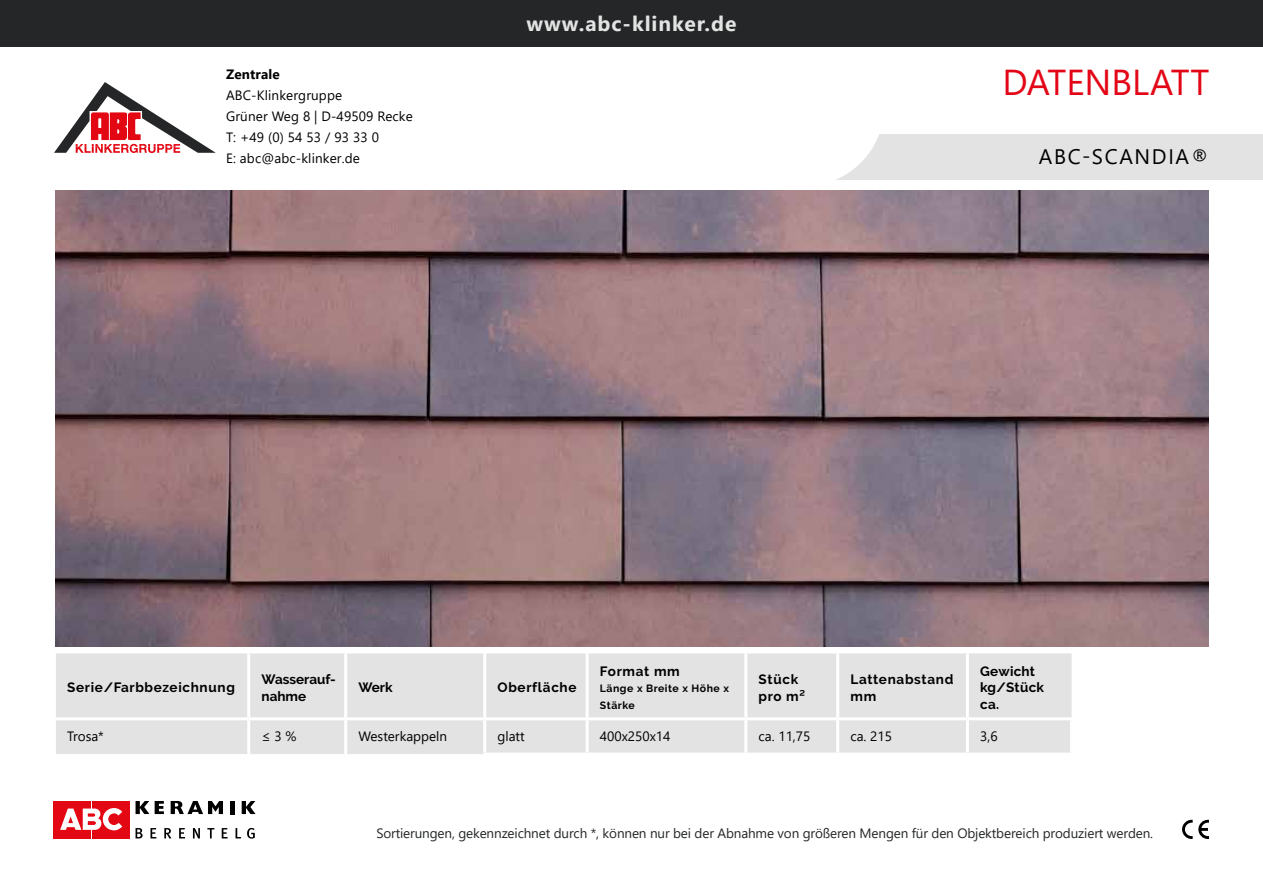
<style>
.page{position:relative;width:1263px;height:893px;background:#fff}
.page>*{position:absolute;margin:0;border:0;box-sizing:border-box;transform-origin:0 0}
.t1{font:36px "Segoe UI";color:#e30617}
.t2{font:700 21px "Segoe UI";letter-spacing:.045em;color:#e3e3e3}
.t3{font:21px "Segoe UI";letter-spacing:.08em;color:#000}
.t4{font:13.5px/21px "Segoe UI";letter-spacing:.01em;color:#000}
.t5{font:13.5px "Segoe UI";letter-spacing:-.01em;color:#242627}
.t6{font:700 13.5px/16.5px "Raleway";letter-spacing:.05em;color:#000}
.t7{font:700 13.5px/16.5px "Raleway";letter-spacing:.02em;color:#000}
.t8{font:700 13.5px/16.5px "Raleway";color:#000}
.t9{font:700 13.5px "Segoe UI";letter-spacing:.01em;color:#000}
.t10{font:700 10.5px/16.5px "Raleway";letter-spacing:.05em;color:#000}
</style>
<div class="page">
<div style="left:56px;top:653px;width:1015px;height:101px;background:#e3e3e3"></div>
<hr style="left:247px;top:653px;width:3px;height:64px;background:#fff">
<hr style="left:344px;top:653px;width:3px;height:64px;background:#fff">
<hr style="left:483px;top:653px;width:3px;height:64px;background:#fff">
<hr style="left:586px;top:653px;width:3px;height:64px;background:#fff">
<hr style="left:744px;top:653px;width:3px;height:64px;background:#fff">
<hr style="left:836px;top:653px;width:3px;height:64px;background:#fff">
<hr style="left:966px;top:653px;width:3px;height:64px;background:#fff">
<hr style="left:53px;top:717px;width:196px;height:3px;background:#fff">
<hr style="left:249px;top:717px;width:97px;height:3px;background:#fff">
<hr style="left:247px;top:720px;width:3px;height:34px;background:#fff">
<hr style="left:346px;top:717px;width:139px;height:3px;background:#fff">
<hr style="left:344px;top:720px;width:3px;height:34px;background:#fff">
<hr style="left:485px;top:717px;width:102px;height:3px;background:#fff">
<hr style="left:483px;top:720px;width:3px;height:33px;background:#fff">
<hr style="left:587px;top:717px;width:159px;height:3px;background:#fff">
<hr style="left:586px;top:720px;width:3px;height:33px;background:#fff">
<hr style="left:746px;top:717px;width:92px;height:3px;background:#fff">
<hr style="left:744px;top:720px;width:3px;height:33px;background:#fff">
<hr style="left:838px;top:717px;width:129px;height:3px;background:#fff">
<hr style="left:836px;top:720px;width:3px;height:33px;background:#fff">
<hr style="left:967px;top:717px;width:106px;height:3px;background:#fff">
<hr style="left:966px;top:720px;width:3px;height:33px;background:#fff">
<hr style="left:1070px;top:720px;width:3px;height:33px;background:#fff">
<hr style="left:483px;top:753px;width:104px;height:3px;background:#fff">
<hr style="left:587px;top:753px;width:159px;height:3px;background:#fff">
<hr style="left:746px;top:753px;width:92px;height:3px;background:#fff">
<hr style="left:838px;top:753px;width:129px;height:3px;background:#fff">
<hr style="left:967px;top:753px;width:106px;height:3px;background:#fff">
<div style="left:53px;top:801px;width:37px;height:37px;background:#e30613"></div>
<svg style="left:136px;top:828px;width:7px;height:10px"></svg>
<svg style="left:150px;top:828px;width:6px;height:10px"></svg>
<svg style="left:164px;top:828px;width:7px;height:10px"></svg>
<svg style="left:179px;top:828px;width:6px;height:10px"></svg>
<svg style="left:193px;top:828px;width:7px;height:10px"></svg>
<svg style="left:207px;top:828px;width:7px;height:10px"></svg>
<svg style="left:222px;top:828px;width:6px;height:10px"></svg>
<svg style="left:236px;top:828px;width:5px;height:10px"></svg>
<svg style="left:247px;top:828px;width:8px;height:11px"></svg>
<div style="left:92px;top:801px;width:38px;height:37px;background:#e30613"></div>
<svg style="left:136px;top:801px;width:13px;height:13px"></svg>
<svg style="left:155px;top:801px;width:9px;height:13px"></svg>
<svg style="left:171px;top:801px;width:52px;height:13px"></svg>
<hr style="left:230px;top:801px;width:4px;height:13px;background:#000">
<svg style="left:242px;top:801px;width:14px;height:13px"></svg>
<svg style="left:60px;top:808px;width:62px;height:22px"></svg>
<svg style="left:1182px;top:820px;width:27px;height:19px"></svg>
<div style="left:804px;top:135px;width:459px;height:45px;background:#e3e3e3"></div>
<svg style="left:804px;top:134px;width:89px;height:46px"></svg>
<svg style="left:54px;top:82px;width:162px;height:71px"></svg>
<div style="left:0;top:0;width:1263px;height:47px;background:#242627"></div>
<img style="left:55px;top:190px;width:1154px;height:456px">
<p class="t9" style="left:226px;top:61px;width:55px">Zentrale</p>
<p class="t4" style="left:226px;top:83px;width:188px">ABC-Klinkergruppe<br>Grüner Weg 8 | D-49509 Recke<br>T: +49 (0) 54 53 / 93 33 0<br>E: abc@abc-klinker.de</p>
<h2 class="t2" style="left:526px;top:3px;width:211px">www.abc-klinker.de</h2>
<h1 class="t1" style="left:1002px;top:48px;width:208px">DATENBLATT</h1>
<h2 class="t3" style="left:1039px;top:137px;width:172px">ABC-SCANDIA®</h2>
<p class="t6" style="left:67px;top:679px;width:169px">Serie/Farbbezeichnung</p>
<p class="t8" style="left:261px;top:671px;width:76px">Wasserauf&shy;nahme</p>
<p class="t6" style="left:358px;top:679px;width:36px">Werk</p>
<p class="t6" style="left:497px;top:679px;width:81px">Oberfläche</p>
<p class="t6" style="left:600px;top:663px;width:81px">Format mm</p>
<p class="t10" style="left:600px;top:681px;width:131px">Länge x Breite x Höhe x<br>Stärke</p>
<p class="t6" style="left:759px;top:671px;width:48px">Stück pro m²</p>
<p class="t6" style="left:850px;top:671px;width:104px">Lattenabstand mm</p>
<p class="t7" style="left:980px;top:663px;width:65px">Gewicht kg/Stück ca.</p>
<p class="t4" style="left:67px;top:725px;width:38px">Trosa*</p>
<p class="t4" style="left:261px;top:725px;width:36px">≤ 3 %</p>
<p class="t4" style="left:358px;top:725px;width:90px">Westerkappeln</p>
<p class="t4" style="left:497px;top:725px;width:29px">glatt</p>
<p class="t4" style="left:600px;top:725px;width:72px">400x250x14</p>
<p class="t4" style="left:759px;top:725px;width:53px">ca. 11,75</p>
<p class="t4" style="left:850px;top:725px;width:43px">ca. 215</p>
<p class="t4" style="left:980px;top:725px;width:19px">3,6</p>
<p class="t5" style="left:376px;top:820px;width:778px">Sortierungen, gekennzeichnet durch *, können nur bei der Abnahme von größeren Mengen für den Objektbereich produziert werden.</p>
</div>
